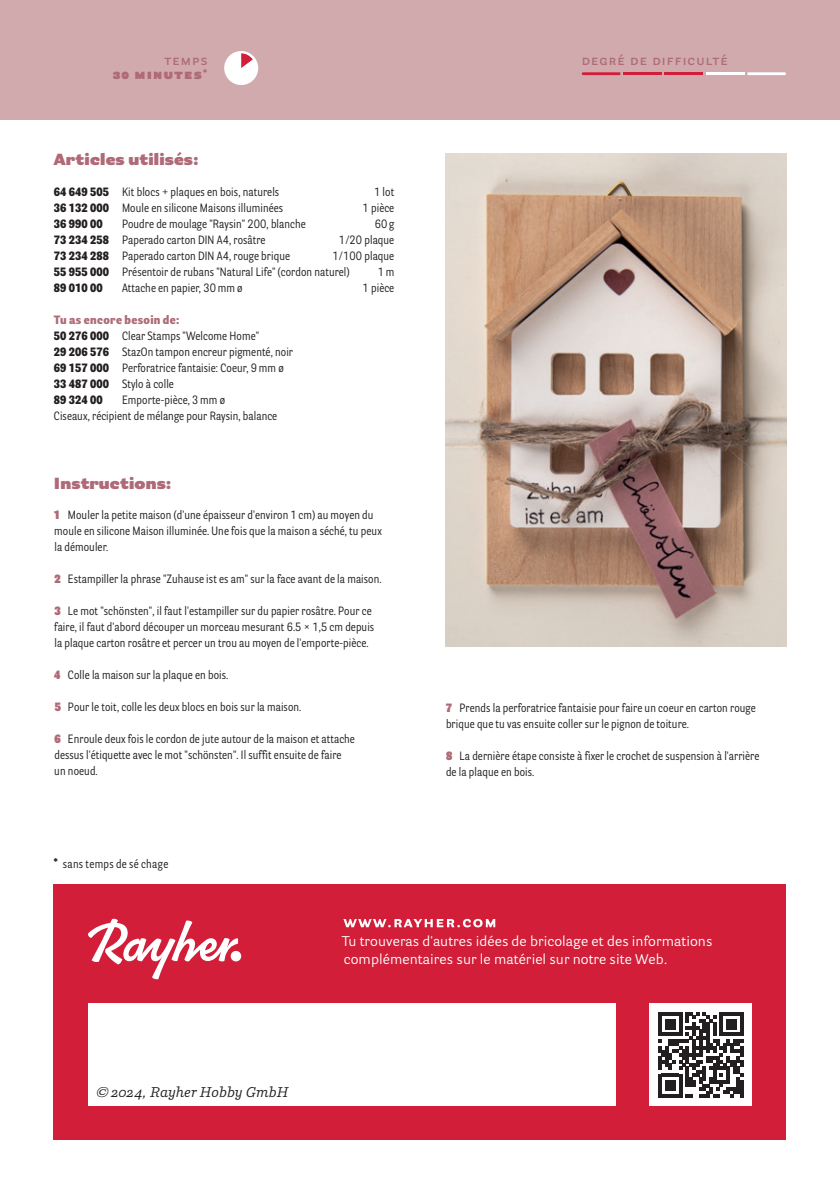
<style>
.page{position:relative;width:840px;height:1191px;background:#fff}
.page>*{position:absolute;margin:0;border:0;box-sizing:border-box;transform-origin:0 0}
.t1{font:900 16px "Parry Grotesque Pro";letter-spacing:.01em;color:#af6a77}
.t2{font:14px/18px "Parry Grotesque Pro";letter-spacing:.005em;color:#fff}
.t3{font:600 14px "Parry Grotesque Pro";letter-spacing:.08em;color:#af6a77}
.t4{font:italic 14px "Parry Pro";letter-spacing:.01em;color:#231f20}
.t5{font:900 14px "Parry Grotesque Pro";letter-spacing:.08em;color:#af6a77}
.t6{font:12px/16px "Parry Grot Con Pro";letter-spacing:.005em;color:#231f20}
.t7{font:12px "Parry Grot Con Pro";letter-spacing:.03em;color:#231f20}
.t8{font:900 12px "Parry Grot Con Pro";letter-spacing:.005em;color:#231f20}
.s1{font-weight:900}
.s2{font-weight:900;color:#af6a77}
</style>
<div class="page">
<div style="left:54px;top:884px;width:731px;height:256px;background:#d21e38"></div>
<div style="left:0;top:0;width:839px;height:119px;background:#d1aaae"></div>
<div style="left:88px;top:1003px;width:527px;height:103px;background:#fff"></div>
<div style="left:224px;top:51px;width:34px;height:34px;background:#fff;border-radius:50%"></div>
<svg style="left:241px;top:53px;width:12px;height:15px"></svg>
<svg style="left:581px;top:72px;width:39px;height:3px"></svg>
<hr style="left:622px;top:72px;width:39px;height:3px;background:#d21e38">
<hr style="left:664px;top:72px;width:38px;height:3px;background:#d21e38">
<hr style="left:705px;top:72px;width:39px;height:3px;background:#fff">
<svg style="left:747px;top:72px;width:38px;height:3px"></svg>
<svg style="left:343px;top:919px;width:152px;height:8px"></svg>
<svg style="left:88px;top:918px;width:150px;height:61px"></svg>
<div style="left:230px;top:951px;width:11px;height:10px;background:#fff;border-radius:50%"></div>
<div style="left:649px;top:1003px;width:102px;height:103px;background:#fff"></div>
<svg style="left:658px;top:1012px;width:85px;height:85px"></svg>
<img style="left:445px;top:153px;width:340px;height:493px">
<p class="t3" style="left:164px;top:50px;width:44px">temps</p>
<p class="t3" style="left:581px;top:50px;width:148px">degré de difficulté</p>
<p class="t5" style="left:113px;top:63px;width:96px">30 minutes<sup>*</sup></p>
<h1 class="t1" style="left:54px;top:148px;width:146px">Articles utilisés:</h1>
<p class="t6" style="left:54px;top:184px;width:227px"><span class="s1">64 649 505</span> Kit blocs + plaques en bois, naturels</p>
<p class="t6" style="left:374px;top:184px;width:22px">1 lot</p>
<p class="t6" style="left:54px;top:200px;width:231px"><span class="s1">36 132 000</span> Moule en silicone Maisons illuminées</p>
<p class="t6" style="left:362px;top:200px;width:33px">1 pièce</p>
<p class="t8" style="left:54px;top:215px;width:50px">36 990 00</p>
<p class="t6" style="left:122px;top:216px;width:185px">Poudre de moulage "Raysin" 200, blanche</p>
<p class="t6" style="left:374px;top:216px;width:21px">60g</p>
<p class="t6" style="left:54px;top:232px;width:213px"><span class="s1">73 234 258</span> Paperado carton DIN A4, rosâtre</p>
<p class="t6" style="left:339px;top:232px;width:57px">1/20 plaque</p>
<p class="t6" style="left:54px;top:248px;width:237px"><span class="s1">73 234 288</span> Paperado carton DIN A4, rouge brique</p>
<p class="t6" style="left:54px;top:248px;width:341px;text-indent:278px">1/100 plaque<br><span class="s1">55 955 000</span> Présentoir de rubans "Natural Life" (cordon naturel)</p>
<p class="t6" style="left:377px;top:264px;width:18px">1m</p>
<p class="t8" style="left:54px;top:279px;width:50px">89 010 00</p>
<p class="t6" style="left:122px;top:280px;width:122px">Attache en papier, 30mm ø</p>
<p class="t6" style="left:362px;top:280px;width:33px">1 pièce</p>
<p class="t6" style="left:54px;top:312px;width:240px"><span class="s2">Tu as encore besoin de:<br></span><span class="s1">50 276 000</span> Clear Stamps "Welcome Home"<br><span class="s1">29 206 576</span> StazOn tampon encreur pigmenté, noir<br><span class="s1">69 157 000</span> Perforatrice fantaisie: Coeur, 9mm ø<br><span class="s1">33 487 000</span> Stylo à colle<br><span class="s1">89 324 00</span></p>
<p class="t6" style="left:54px;top:392px;width:225px;text-indent:68px">Emporte-pièce, 3mm ø<br>Ciseaux, récipient de mélange pour Raysin, balance</p>
<h1 class="t1" style="left:54px;top:471px;width:119px">Instructions:</h1>
<p class="t6" style="left:54px;top:507px;width:329px"><span class="s2">1</span> Mouler la petite maison (d'une épaisseur d'environ 1 cm) au moyen du moule en silicone Maison illuminée. Une fois que la maison a séché, tu peux la démouler.</p>
<p class="t6" style="left:54px;top:571px;width:328px"><span class="s2">2</span> Estampiller la phrase "Zuhause ist es am" sur la face avant de la maison.</p>
<p class="t6" style="left:54px;top:603px;width:321px"><span class="s2">3</span> Le mot "schönsten", il faut l'estampiller sur du papier rosâtre. Pour ce faire, il faut d'abord découper un morceau mesurant 6.5 × 1,5 cm depuis la plaque carton rosâtre et percer un trou au moyen de l'emporte-pièce.</p>
<p class="t6" style="left:54px;top:667px;width:176px"><span class="s2">4</span> Colle la maison sur la plaque en bois.</p>
<p class="t6" style="left:55px;top:699px;width:248px"><span class="s2">5</span> Pour le toit, colle les deux blocs en bois sur la maison.</p>
<p class="t6" style="left:54px;top:731px;width:302px"><span class="s2">6</span> Enroule deux fois le cordon de jute autour de la maison et attache dessus l'étiquette avec le mot "schönsten". Il suffit ensuite de faire un noeud.</p>
<p class="t7" style="left:54px;top:855px;width:116px"><sup>*</sup> sans temps de sé chage</p>
<p class="t6" style="left:445px;top:700px;width:311px"><span class="s2">7</span> Prends la perforatrice fantaisie pour faire un coeur en carton rouge brique que tu vas ensuite coller sur le pignon de toiture.</p>
<p class="t6" style="left:446px;top:748px;width:315px"><span class="s2">8</span> La dernière étape consiste à fixer le crochet de suspension à l'arrière de la plaque en bois.</p>
<p class="t4" style="left:96px;top:1082px;width:194px">© 2024, Rayher Hobby GmbH</p>
<p class="t2" style="left:342px;top:932px;width:372px">Tu trouveras d'autres idées de bricolage et des informations complémentaires sur le matériel sur notre site Web.</p>
</div>
